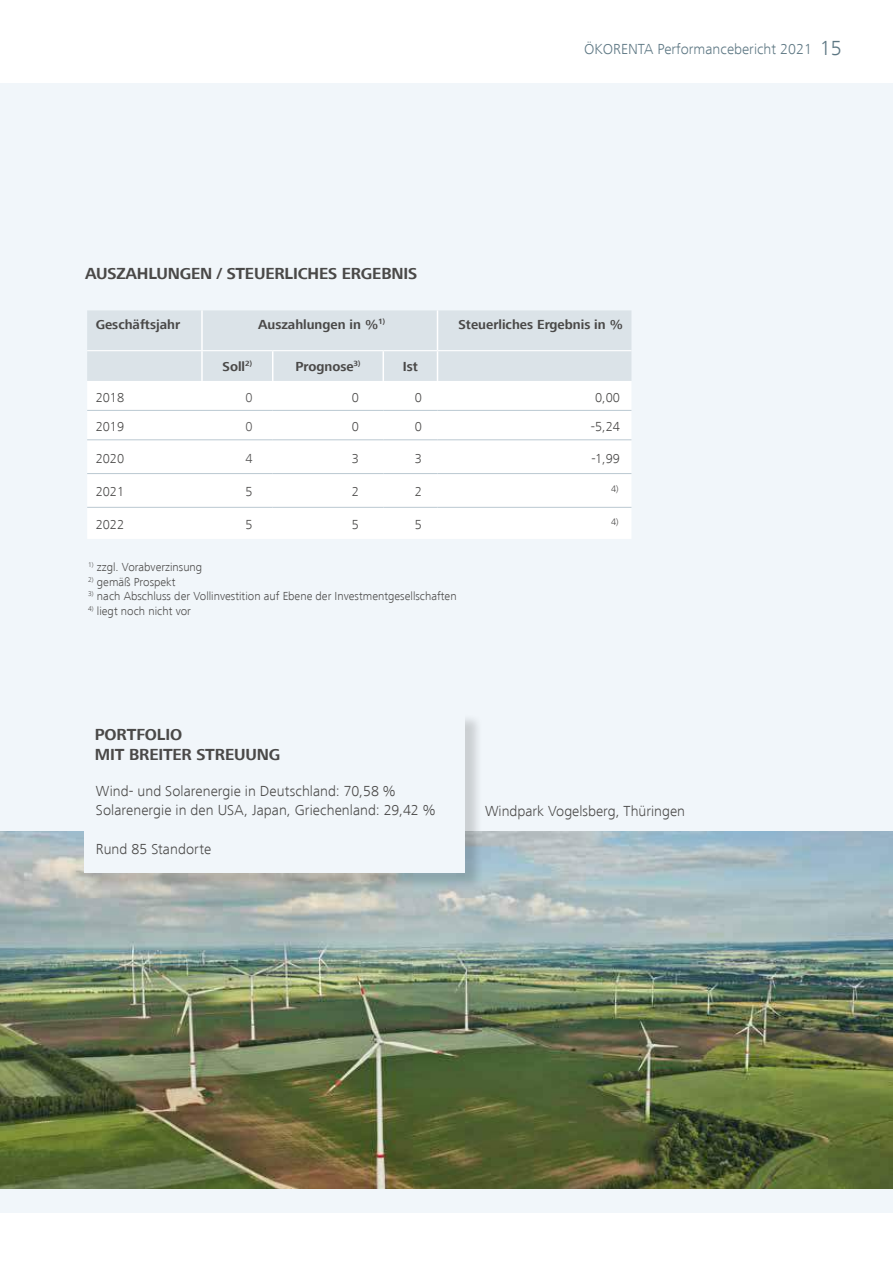
<style>
.page{position:relative;width:893px;height:1263px;background:#fff}
.page>*{position:absolute;margin:0;border:0;box-sizing:border-box;transform-origin:0 0}
.t1{font:700 16.5px/19.8px "Frutiger Next LT";letter-spacing:-.01em;color:#4a4948}
.t2{font:300 15px/19.5px "Frutiger Next LT";color:#4a4948}
.t3{font:300 15px "Frutiger Next LT";color:#5d7783}
.t4{font:700 13.5px "Frutiger Next LT";color:#4a4948}
.t5{font:300 13.5px "Frutiger Next LT";color:#4a4948}
.t6{font:300 13.5px "Frutiger Next LT";color:#575656}
.t7{font:300 12px "Frutiger Next LT";color:#4a4948}
.t8{font:300 9.6px "Frutiger Next LT";color:#4a4948}
.s1{font-size:21px}
</style>
<div class="page">
<div style="left:0;top:84px;width:893px;height:1129px;background:#f1f6fa"></div>
<img style="left:0;top:831px;width:893px;height:357px">
<div style="left:86px;top:713px;width:397px;height:178px;background:#000;opacity:.16"></div>
<div style="left:84px;top:710px;width:381px;height:162px;background:#f1f6fa"></div>
<div style="left:87px;top:310px;width:544px;height:71px;background:#dbe3e8"></div>
<div style="left:87px;top:381px;width:544px;height:158px;background:#fff"></div>
<hr style="left:87px;top:410px;width:115px;height:1px;background:#bac8d1">
<hr style="left:202px;top:410px;width:71px;height:1px;background:#bac8d1">
<hr style="left:273px;top:410px;width:110px;height:1px;background:#bac8d1">
<hr style="left:383px;top:410px;width:54px;height:1px;background:#bac8d1">
<hr style="left:437px;top:410px;width:194px;height:1px;background:#bac8d1">
<hr style="left:87px;top:440px;width:115px;height:1px;background:#bac8d1">
<hr style="left:202px;top:440px;width:71px;height:1px;background:#bac8d1">
<hr style="left:273px;top:440px;width:110px;height:1px;background:#bac8d1">
<hr style="left:383px;top:440px;width:54px;height:1px;background:#bac8d1">
<hr style="left:437px;top:440px;width:194px;height:1px;background:#bac8d1">
<hr style="left:87px;top:473px;width:115px;height:1px;background:#bac8d1">
<hr style="left:202px;top:473px;width:71px;height:1px;background:#bac8d1">
<hr style="left:273px;top:473px;width:110px;height:1px;background:#bac8d1">
<hr style="left:383px;top:473px;width:54px;height:1px;background:#bac8d1">
<hr style="left:437px;top:473px;width:194px;height:1px;background:#bac8d1">
<hr style="left:87px;top:507px;width:115px;height:1px;background:#bac8d1">
<hr style="left:202px;top:507px;width:71px;height:1px;background:#bac8d1">
<hr style="left:273px;top:507px;width:110px;height:1px;background:#bac8d1">
<hr style="left:383px;top:507px;width:54px;height:1px;background:#bac8d1">
<hr style="left:437px;top:507px;width:194px;height:1px;background:#bac8d1">
<hr style="left:201px;top:310px;width:2px;height:40px;background:#fff">
<hr style="left:437px;top:310px;width:1px;height:40px;background:#fff">
<hr style="left:201px;top:351px;width:2px;height:30px;background:#fff">
<hr style="left:272px;top:351px;width:1px;height:30px;background:#fff">
<hr style="left:383px;top:351px;width:1px;height:30px;background:#fff">
<hr style="left:437px;top:351px;width:1px;height:30px;background:#fff">
<hr style="left:87px;top:350px;width:115px;height:1px;background:#fff">
<hr style="left:202px;top:350px;width:71px;height:1px;background:#fff">
<hr style="left:273px;top:350px;width:110px;height:1px;background:#fff">
<hr style="left:383px;top:350px;width:54px;height:1px;background:#fff">
<hr style="left:437px;top:350px;width:194px;height:1px;background:#fff">
<p class="t1" style="left:85px;top:264px;width:334px">AUSZAHLUNGEN / STEUERLICHES ERGEBNIS</p>
<p class="t3" style="left:584px;top:40px;width:259px">ÖKORENTA Performancebericht 2021 <span class="s1">15</span></p>
<p class="t4" style="left:96px;top:317px;width:86px">Geschäftsjahr</p>
<p class="t4" style="left:258px;top:317px;width:129px">Auszahlungen in %<sup>1)</sup></p>
<p class="t4" style="left:459px;top:317px;width:166px">Steuerliches Ergebnis in %</p>
<p class="t4" style="left:223px;top:359px;width:31px">Soll<sup>2)</sup></p>
<p class="t4" style="left:295px;top:359px;width:67px">Prognose<sup>3)</sup></p>
<p class="t4" style="left:403px;top:359px;width:17px">Ist</p>
<p class="t5" style="left:96px;top:390px;width:30px">2018</p>
<p class="t6" style="left:246px;top:390px;width:9px">0</p>
<p class="t5" style="left:352px;top:390px;width:9px">0</p>
<p class="t5" style="left:415px;top:390px;width:9px">0</p>
<p class="t5" style="left:595px;top:390px;width:27px">0,00</p>
<p class="t5" style="left:96px;top:420px;width:30px">2019</p>
<p class="t6" style="left:246px;top:420px;width:9px">0</p>
<p class="t5" style="left:352px;top:420px;width:9px">0</p>
<p class="t5" style="left:415px;top:420px;width:9px">0</p>
<p class="t5" style="left:591px;top:419px;width:31px">-5,24</p>
<p class="t5" style="left:96px;top:451px;width:30px">2020</p>
<p class="t6" style="left:246px;top:451px;width:9px">4</p>
<p class="t5" style="left:352px;top:451px;width:9px">3</p>
<p class="t5" style="left:415px;top:451px;width:9px">3</p>
<p class="t5" style="left:591px;top:451px;width:30px">-1,99</p>
<p class="t5" style="left:96px;top:485px;width:30px">2021</p>
<p class="t5" style="left:246px;top:484px;width:9px">5</p>
<p class="t5" style="left:352px;top:485px;width:9px">2</p>
<p class="t5" style="left:415px;top:485px;width:9px">2</p>
<p class="t8" style="left:611px;top:484px;width:9px">4)</p>
<p class="t5" style="left:96px;top:518px;width:30px">2022</p>
<p class="t5" style="left:246px;top:517px;width:9px">5</p>
<p class="t5" style="left:352px;top:517px;width:9px">5</p>
<p class="t5" style="left:415px;top:517px;width:9px">5</p>
<p class="t8" style="left:611px;top:516px;width:9px">4)</p>
<p class="t7" style="left:88px;top:561px;width:116px"><sup>1)</sup> zzgl. Vorabverzinsung</p>
<p class="t7" style="left:88px;top:575px;width:89px"><sup>2)</sup> gemäß Prospekt</p>
<p class="t7" style="left:88px;top:590px;width:370px"><sup>3)</sup> nach Abschluss der Vollinvestition auf Ebene der Investmentgesellschaften</p>
<p class="t7" style="left:88px;top:605px;width:104px"><sup>4)</sup> liegt noch nicht vor</p>
<p class="t1" style="left:95px;top:725px;width:187px">PORTFOLIO<br>MIT BREITER STREUUNG</p>
<p class="t2" style="left:96px;top:781px;width:341px">Wind- und Solarenergie in Deutschland: 70,58 %<br>Solarenergie in den USA, Japan, Griechenland: 29,42 %</p>
<p class="t2" style="left:96px;top:840px;width:117px">Rund 85 Standorte</p>
<p class="t2" style="left:485px;top:802px;width:202px">Windpark Vogelsberg, Thüringen</p>
</div>
